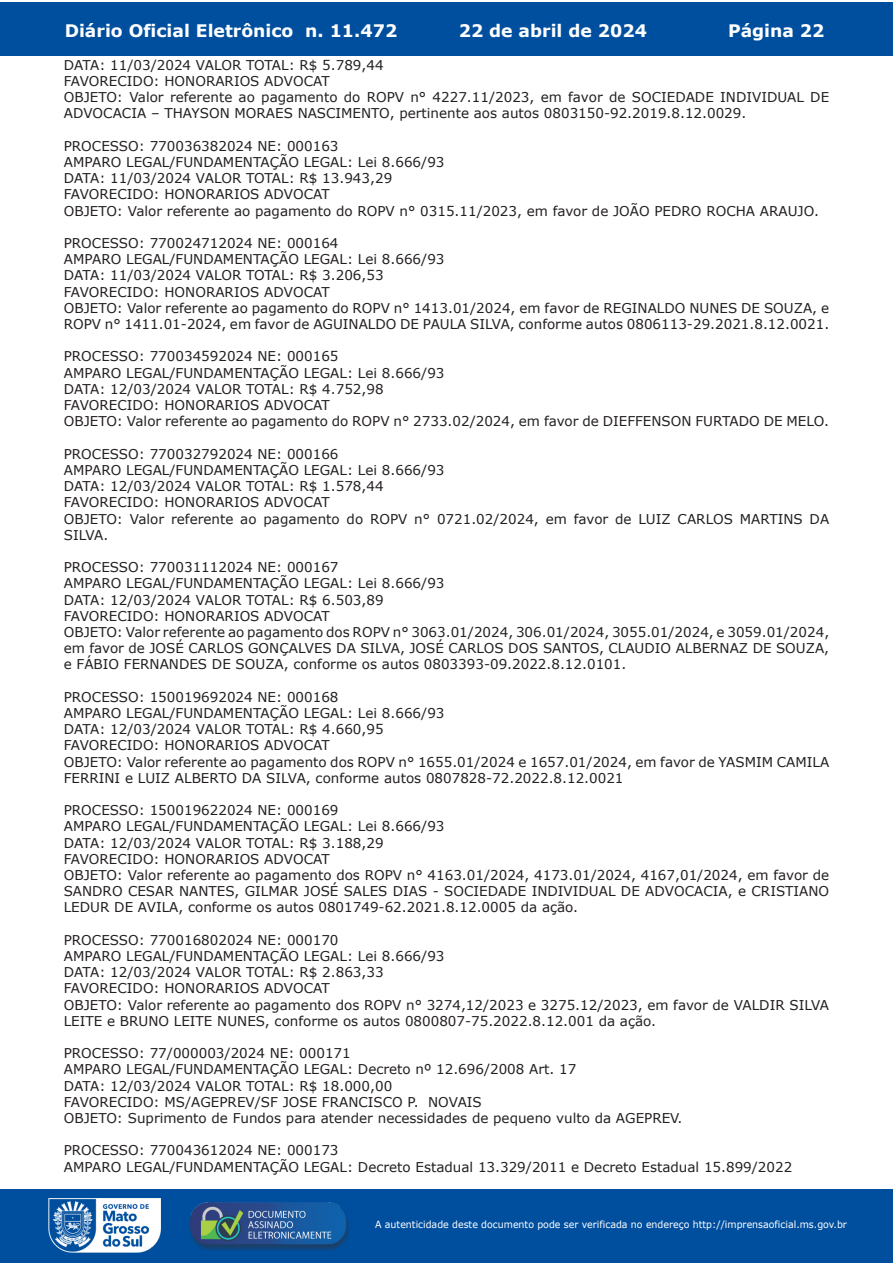
<style>
.page{position:relative;width:893px;height:1263px;background:#fff}
.page>*{position:absolute;margin:0;border:0;box-sizing:border-box;transform-origin:0 0}
.t1{font:700 17.25px "Verdana";color:#fff}
.t2{font:13.5px/16.2px "Verdana";color:#231f20}
.t3{font:9.9px "Verdana";color:#fff;scale:.95 1}
</style>
<div class="page">
<div style="left:0;top:2px;width:893px;height:53px;background:#004f9f"></div>
<div style="left:1px;top:1189px;width:892px;height:74px;background:#004f9f"></div>
<img style="left:49px;top:1198px;width:111px;height:54px">
<img style="left:185px;top:1201px;width:168px;height:54px">
<p class="t1" style="left:65px;top:18px;width:334px">Diário Oficial Eletrônico n. 11.472</p>
<p class="t1" style="left:459px;top:18px;width:190px">22 de abril de 2024</p>
<p class="t1" style="left:728px;top:18px;width:98px">Página 22</p>
<p class="t2" style="left:64px;top:57px;width:767px">DATA: 11/03/2024 VALOR TOTAL: R$ 5.789,44<br>FAVORECIDO: HONORARIOS ADVOCAT<br>OBJETO: Valor referente ao pagamento do ROPV n° 4227.11/2023, em favor de SOCIEDADE INDIVIDUAL DE ADVOCACIA – THAYSON MORAES NASCIMENTO, pertinente aos autos 0803150-92.2019.8.12.0029.</p>
<p class="t2" style="left:64px;top:138px;width:757px">PROCESSO: 770036382024 NE: 000163<br>AMPARO LEGAL/FUNDAMENTAÇÃO LEGAL: Lei 8.666/93<br>DATA: 11/03/2024 VALOR TOTAL: R$ 13.943,29<br>FAVORECIDO: HONORARIOS ADVOCAT<br>OBJETO: Valor referente ao pagamento do ROPV n° 0315.11/2023, em favor de JOÃO PEDRO ROCHA ARAUJO.</p>
<p class="t2" style="left:64px;top:235px;width:767px">PROCESSO: 770024712024 NE: 000164<br>AMPARO LEGAL/FUNDAMENTAÇÃO LEGAL: Lei 8.666/93<br>DATA: 11/03/2024 VALOR TOTAL: R$ 3.206,53<br>FAVORECIDO: HONORARIOS ADVOCAT<br>OBJETO: Valor referente ao pagamento do ROPV n° 1413.01/2024, em favor de REGINALDO NUNES DE SOUZA, e ROPV n° 1411.01-2024, em favor de AGUINALDO DE PAULA SILVA, conforme autos 0806113-29.2021.8.12.0021.</p>
<p class="t2" style="left:64px;top:348px;width:767px">PROCESSO: 770034592024 NE: 000165<br>AMPARO LEGAL/FUNDAMENTAÇÃO LEGAL: Lei 8.666/93<br>DATA: 12/03/2024 VALOR TOTAL: R$ 4.752,98<br>FAVORECIDO: HONORARIOS ADVOCAT<br>OBJETO: Valor referente ao pagamento do ROPV n° 2733.02/2024, em favor de DIEFFENSON FURTADO DE MELO.</p>
<p class="t2" style="left:64px;top:446px;width:767px">PROCESSO: 770032792024 NE: 000166<br>AMPARO LEGAL/FUNDAMENTAÇÃO LEGAL: Lei 8.666/93<br>DATA: 12/03/2024 VALOR TOTAL: R$ 1.578,44<br>FAVORECIDO: HONORARIOS ADVOCAT<br>OBJETO: Valor referente ao pagamento do ROPV n° 0721.02/2024, em favor de LUIZ CARLOS MARTINS DA SILVA.</p>
<p class="t2" style="left:64px;top:559px;width:767px">PROCESSO: 770031112024 NE: 000167<br>AMPARO LEGAL/FUNDAMENTAÇÃO LEGAL: Lei 8.666/93<br>DATA: 12/03/2024 VALOR TOTAL: R$ 6.503,89<br>FAVORECIDO: HONORARIOS ADVOCAT<br>OBJETO: Valor referente ao pagamento dos ROPV n° 3063.01/2024, 306.01/2024, 3055.01/2024, e 3059.01/2024, em favor de JOSÉ CARLOS GONÇALVES DA SILVA, JOSÉ CARLOS DOS SANTOS, CLAUDIO ALBERNAZ DE SOUZA, e FÁBIO FERNANDES DE SOUZA, conforme os autos 0803393-09.2022.8.12.0101.</p>
<p class="t2" style="left:64px;top:689px;width:767px">PROCESSO: 150019692024 NE: 000168<br>AMPARO LEGAL/FUNDAMENTAÇÃO LEGAL: Lei 8.666/93<br>DATA: 12/03/2024 VALOR TOTAL: R$ 4.660,95<br>FAVORECIDO: HONORARIOS ADVOCAT<br>OBJETO: Valor referente ao pagamento dos ROPV n° 1655.01/2024 e 1657.01/2024, em favor de YASMIM CAMILA FERRINI e LUIZ ALBERTO DA SILVA, conforme autos 0807828-72.2022.8.12.0021</p>
<p class="t2" style="left:64px;top:802px;width:767px">PROCESSO: 150019622024 NE: 000169<br>AMPARO LEGAL/FUNDAMENTAÇÃO LEGAL: Lei 8.666/93<br>DATA: 12/03/2024 VALOR TOTAL: R$ 3.188,29<br>FAVORECIDO: HONORARIOS ADVOCAT<br>OBJETO: Valor referente ao pagamento dos ROPV n° 4163.01/2024, 4173.01/2024, 4167,01/2024, em favor de SANDRO CESAR NANTES, GILMAR JOSÉ SALES DIAS - SOCIEDADE INDIVIDUAL DE ADVOCACIA, e CRISTIANO LEDUR DE AVILA, conforme os autos 0801749-62.2021.8.12.0005 da ação.</p>
<p class="t2" style="left:64px;top:932px;width:767px">PROCESSO: 770016802024 NE: 000170<br>AMPARO LEGAL/FUNDAMENTAÇÃO LEGAL: Lei 8.666/93<br>DATA: 12/03/2024 VALOR TOTAL: R$ 2.863,33<br>FAVORECIDO: HONORARIOS ADVOCAT<br>OBJETO: Valor referente ao pagamento dos ROPV n° 3274,12/2023 e 3275.12/2023, em favor de VALDIR SILVA LEITE e BRUNO LEITE NUNES, conforme os autos 0800807-75.2022.8.12.001 da ação.</p>
<p class="t2" style="left:64px;top:1045px;width:620px">PROCESSO: 77/000003/2024 NE: 000171<br>AMPARO LEGAL/FUNDAMENTAÇÃO LEGAL: Decreto nº 12.696/2008 Art. 17<br>DATA: 12/03/2024 VALOR TOTAL: R$ 18.000,00<br>FAVORECIDO: MS/AGEPREV/SF JOSE FRANCISCO P. NOVAIS<br>OBJETO: Suprimento de Fundos para atender necessidades de pequeno vulto da AGEPREV.</p>
<p class="t2" style="left:64px;top:1142px;width:730px">PROCESSO: 770043612024 NE: 000173<br>AMPARO LEGAL/FUNDAMENTAÇÃO LEGAL: Decreto Estadual 13.329/2011 e Decreto Estadual 15.899/2022</p>
<p class="t3" style="left:375px;top:1218px;width:498px">A autenticidade deste documento pode ser verificada no endereço http://imprensaoficial.ms.gov.br</p>
</div>
